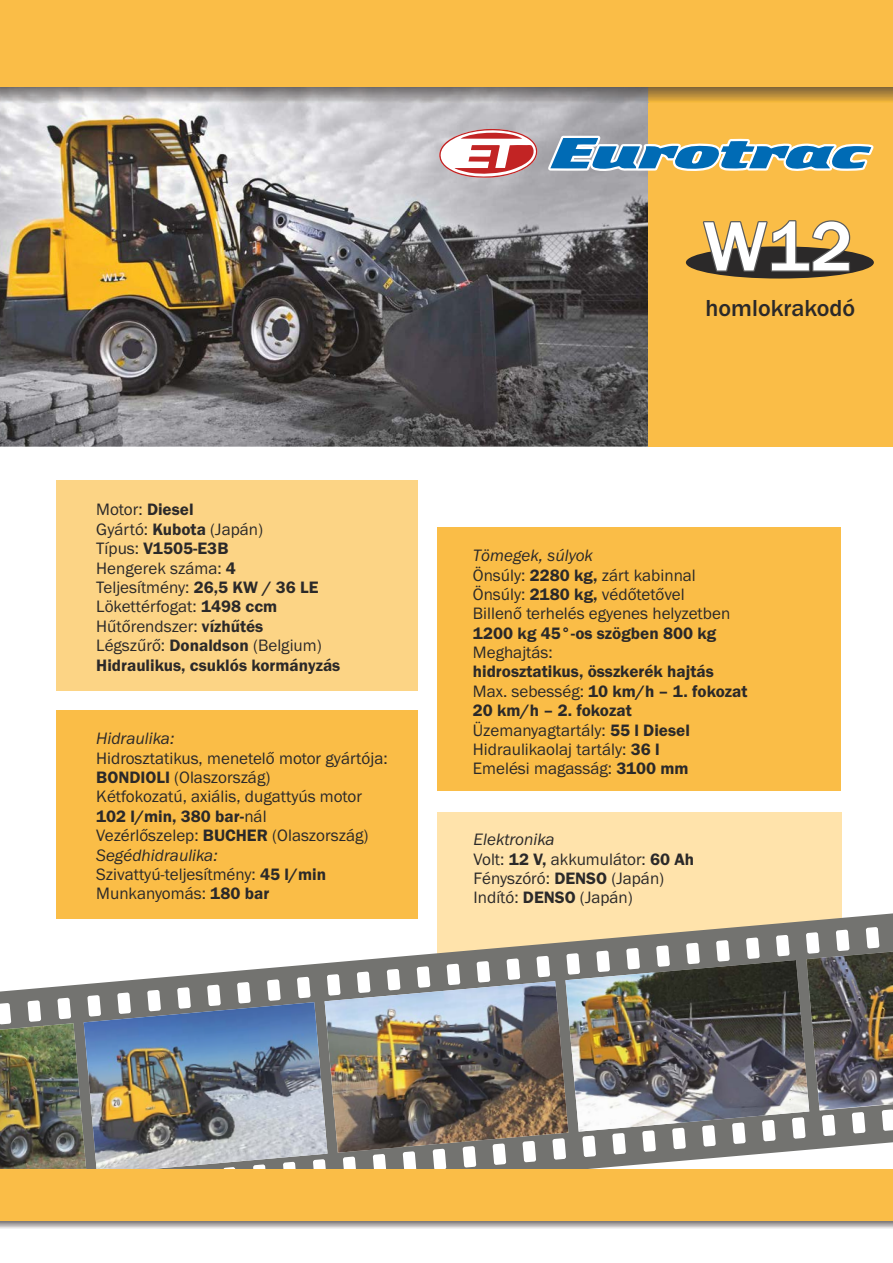
<style>
.page{position:relative;width:893px;height:1263px;background:#fff}
.page>*{position:absolute;margin:0;border:0;box-sizing:border-box;transform-origin:0 0}
.t1{font:500 72.15px "Franklin Gothic";color:#fff}
.t2{font:500 24px "Franklin Gothic";color:#2b2929}
.t3{font:17.1px/19.4px "Franklin Gothic";color:#2b2929}
.t4{font:600 17.1px/19.4px "Franklin Gothic";color:#2b2929}
.t5{font:italic 17.1px "Franklin Gothic";color:#2b2929}
.s1{font-weight:600}
.s2{font-style:italic}
.s3{font-weight:400}
</style>
<div class="page">
<div style="left:437px;top:812px;width:405px;height:186px;background:#ffe3ab"></div>
<img style="left:0;top:103px;width:648px;height:344px">
<div style="left:648px;top:62px;width:245px;height:385px;background:#fabd47"></div>
<div style="left:56px;top:480px;width:362px;height:210px;background:#fcd485"></div>
<div style="left:56px;top:711px;width:362px;height:208px;background:#fabd47"></div>
<svg style="left:0;top:913px;width:893px;height:316px"></svg>
<img style="left:0;top:1220px;width:893px;height:8px">
<img style="left:0;top:1220px;width:577px;height:2px">
<img style="left:0;top:927px;width:893px;height:242px">
<div style="left:0;top:1169px;width:893px;height:51px;background:#fabd47"></div>
<svg style="left:545px;top:133px;width:329px;height:43px"></svg>
<svg style="left:439px;top:128px;width:99px;height:51px"></svg>
<div style="left:686px;top:246px;width:188px;height:33px;background:#2b2929;border-radius:50%"></div>
<svg style="left:701px;top:220px;width:150px;height:53px"></svg>
<div style="left:437px;top:527px;width:404px;height:264px;background:#fabd47"></div>
<img style="left:0;top:87px;width:648px;height:16px">
<img style="left:648px;top:87px;width:245px;height:16px">
<div style="left:0;top:0;width:893px;height:87px;background:#fabd47"></div>
<p class="t3" style="left:96px;top:501px;width:246px">Motor: <span class="s1">Diesel<br></span>Gyártó: <span class="s1">Kubota</span> (Japán)<br>Típus: <span class="s1">V1505-E3B<br></span>Hengerek száma: <span class="s1">4<br></span>Teljesítmény: <span class="s1">26,5 KW / 36 LE<br></span>Lökettérfogat: <span class="s1">1498 ccm<br></span>Hűtőrendszer: <span class="s1">vízhűtés<br></span>Légszűrő: <span class="s1">Donaldson</span> (Belgium)<br><span class="s1">Hidraulikus, csuklós kormányzás</span></p>
<p class="t5" style="left:96px;top:732px;width:79px">Hidraulika:</p>
<p class="t3" style="left:96px;top:750px;width:293px">Hidrosztatikus, menetelő motor gyártója:<br><span class="s1">BONDIOLI</span> (Olaszország)<br>Kétfokozatú, axiális, dugattyús motor<br><span class="s1">102 l/min, 380 bar-</span>nál<br>Vezérlőszelep: <span class="s1">BUCHER</span> (Olaszország)<br><span class="s2">Segédhidraulika:<br></span>Szivattyú-teljesítmény: <span class="s1">45 l/min<br></span>Munkanyomás: <span class="s1">180 bar</span></p>
<h1 class="t1" style="left:703px;top:220px;width:151px">W12</h1>
<h2 class="t2" style="left:706px;top:299px;width:151px">homlokrakodó</h2>
<p class="t3" style="left:473px;top:547px;width:259px"><span class="s2">Tömegek, súlyok<br></span>Önsúly: <span class="s1">2280 kg,</span> zárt kabinnal<br>Önsúly: <span class="s1">2180 kg,</span> védőtetővel<br>Billenő terhelés egyenes helyzetben</p>
<p class="t4" style="left:473px;top:625px;width:245px">1200 kg 45°-os szögben 800 kg</p>
<p class="t3" style="left:473px;top:644px;width:81px">Meghajtás:</p>
<p class="t4" style="left:473px;top:663px;width:276px">hidrosztatikus, összkerék hajtás<br><span class="s3">Max. sebesség:</span> 10 km/h – 1. fokozat<br>20 km/h – 2. fokozat<br><span class="s3">Üzemanyagtartály:</span> 55 l Diesel<br><span class="s3">Hidraulikaolaj tartály:</span> 36 l<br><span class="s3">Emelési magasság:</span> 3100 mm</p>
<p class="t3" style="left:474px;top:831px;width:222px"><span class="s2">Elektronika<br></span>Volt: <span class="s1">12 V,</span> akkumulátor: <span class="s1">60 Ah<br></span>Fényszóró: <span class="s1">DENSO</span> (Japán)<br>Indító: <span class="s1">DENSO</span> (Japán)</p>
</div>
